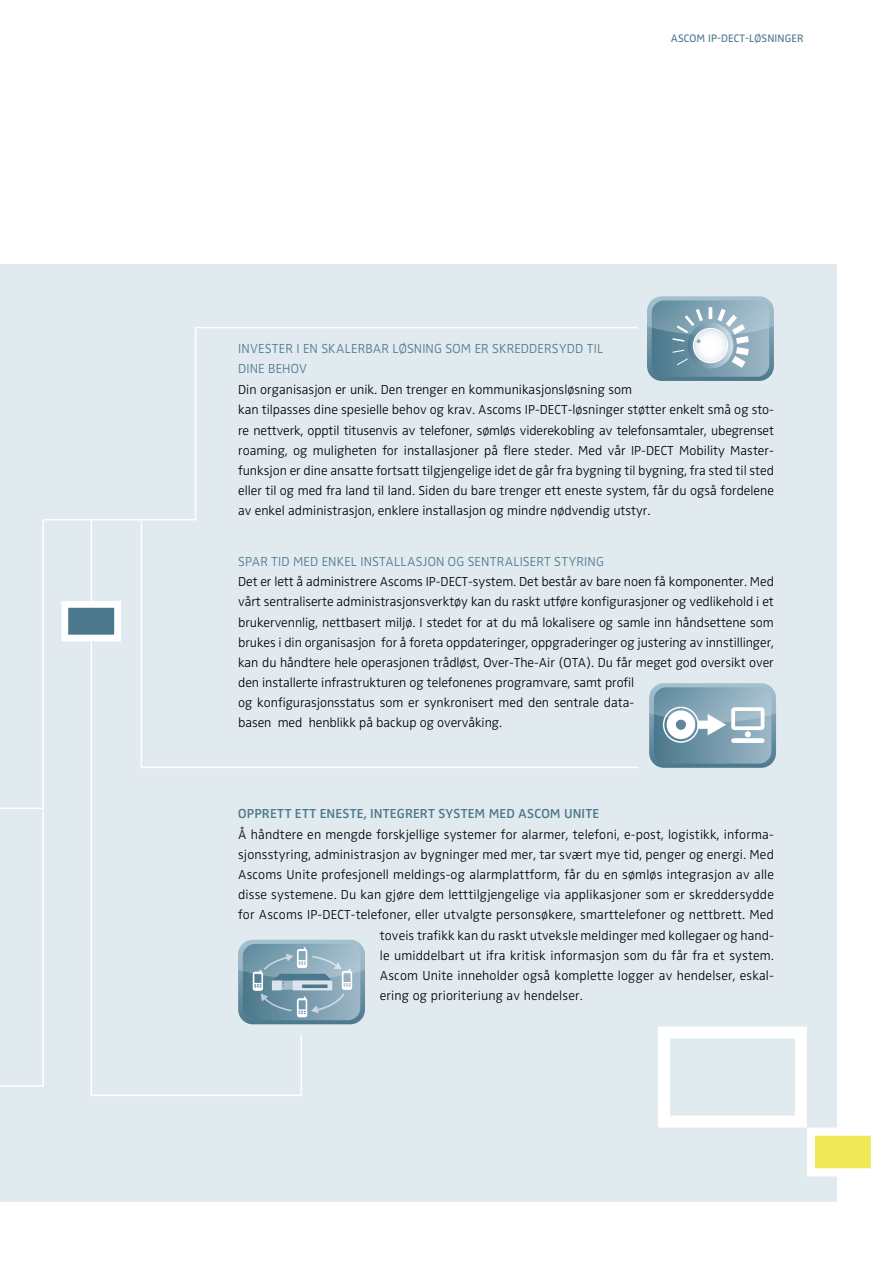
<style>
.page{position:relative;width:893px;height:1263px;background:#fff}
.page>*{position:absolute;margin:0;border:0;box-sizing:border-box;transform-origin:0 0}
.t1{font:300 13.5px/20.2px "Ascom Zwo";color:#000}
.t2{font:300 13.5px/20.2px "Ascom Zwo";letter-spacing:.01em;color:#4b788c}
.t3{font:600 13.5px "Ascom Zwo";letter-spacing:.015em;color:#4b788c}
.t4{font:11.25px "Ascom Zwo";letter-spacing:.01em;color:#4b788c}
</style>
<div class="page">
<div style="left:0;top:264px;width:836px;height:937px;background:#e1eaef"></div>
<svg style="left:45px;top:327px;width:593px;height:194px"></svg>
<svg style="left:0;top:519px;width:45px;height:568px"></svg>
<svg style="left:303px;top:520px;width:336px;height:248px"></svg>
<svg style="left:90px;top:518px;width:213px;height:578px"></svg>
<div style="left:807px;top:1127px;width:72px;height:49px;background:#f1e858;border:8px solid #fff"></div>
<svg style="left:238px;top:940px;width:127px;height:84px;background:#87a7b6"></svg>
<svg style="left:649px;top:683px;width:127px;height:85px;background:#90aebc"></svg>
<div style="left:61px;top:601px;width:60px;height:40px;background:#4b788c;border:7px solid #fff"></div>
<svg style="left:647px;top:296px;width:127px;height:85px;background:#91aebc"></svg>
<svg style="left:658px;top:1026px;width:155px;height:107px"></svg>
<p class="t4" style="left:671px;top:32px;width:134px">ASCOM IP-DECT-LØSNINGER</p>
<p class="t2" style="left:238px;top:338px;width:366px">INVESTER I EN SKALERBAR LØSNING SOM ER SKREDDERSYDD TIL<br>DINE BEHOV</p>
<p class="t1" style="left:238px;top:380px;width:537px">Din organisasjon er unik. Den trenger en kommunikasjonsløsning som<br>kan tilpasses dine spesielle behov og krav. Ascoms IP-DECT-løsninger støtter enkelt små og sto&shy;re nettverk, opptil titusenvis av telefoner, sømløs viderekobling av telefonsamtaler, ubegrenset roaming, og muligheten for installasjoner på flere steder. Med vår IP-DECT Mobility Master&shy;funksjon er dine ansatte fortsatt tilgjengelige idet de går fra bygning til bygning, fra sted til sted eller til og med fra land til land. Siden du bare trenger ett eneste system, får du også fordelene av enkel administrasjon, enklere installasjon og mindre nødvendig utstyr.</p>
<p class="t2" style="left:238px;top:551px;width:367px">SPAR TID MED ENKEL INSTALLASJON OG SENTRALISERT STYRING</p>
<p class="t1" style="left:238px;top:571px;width:537px">Det er lett å administrere Ascoms IP-DECT-system. Det består av bare noen få komponenter. Med vårt sentraliserte administrasjonsverktøy kan du raskt utføre konfigurasjoner og vedlikehold i et brukervennlig, nettbasert miljø. I stedet for at du må lokalisere og samle inn håndsettene som brukes i din organisasjon for å foreta oppdateringer, oppgraderinger og justering av innstillinger, kan du håndtere hele operasjonen trådløst, Over-The-Air (OTA). Du får meget god oversikt over den installerte infrastrukturen og telefonenes programvare, samt profil<br>og konfigurasjonsstatus som er synkronisert med den sentrale data-<br>basen med henblikk på backup og overvåking.</p>
<p class="t3" style="left:238px;top:806px;width:363px">OPPRETT ETT ENESTE, INTEGRERT SYSTEM MED ASCOM UNITE</p>
<p class="t1" style="left:238px;top:824px;width:537px">Å håndtere en mengde forskjellige systemer for alarmer, telefoni, e-post, logistikk, informa-</p>
<p class="t1" style="left:238px;top:844px;width:537px">sjonsstyring, administrasjon av bygninger med mer, tar svært mye tid, penger og energi. Med</p>
<p class="t1" style="left:238px;top:864px;width:537px">Ascoms Unite profesjonell meldings-og alarmplattform, får du en sømløs integrasjon av alle</p>
<p class="t1" style="left:238px;top:885px;width:537px">disse systemene. Du kan gjøre dem letttilgjengelige via applikasjoner som er skreddersydde</p>
<p class="t1" style="left:238px;top:905px;width:537px">for Ascoms IP-DECT-telefoner, eller utvalgte personsøkere, smarttelefoner og nettbrett. Med</p>
<p class="t1" style="left:380px;top:925px;width:396px">toveis trafikk kan du raskt utveksle meldinger med kollegaer og hand-</p>
<p class="t1" style="left:380px;top:945px;width:396px">le umiddelbart ut ifra kritisk informasjon som du får fra et system.</p>
<p class="t1" style="left:380px;top:965px;width:396px">Ascom Unite inneholder også komplette logger av hendelser, eskal-</p>
<p class="t1" style="left:380px;top:985px;width:204px">ering og prioriteriung av hendelser.</p>
</div>
